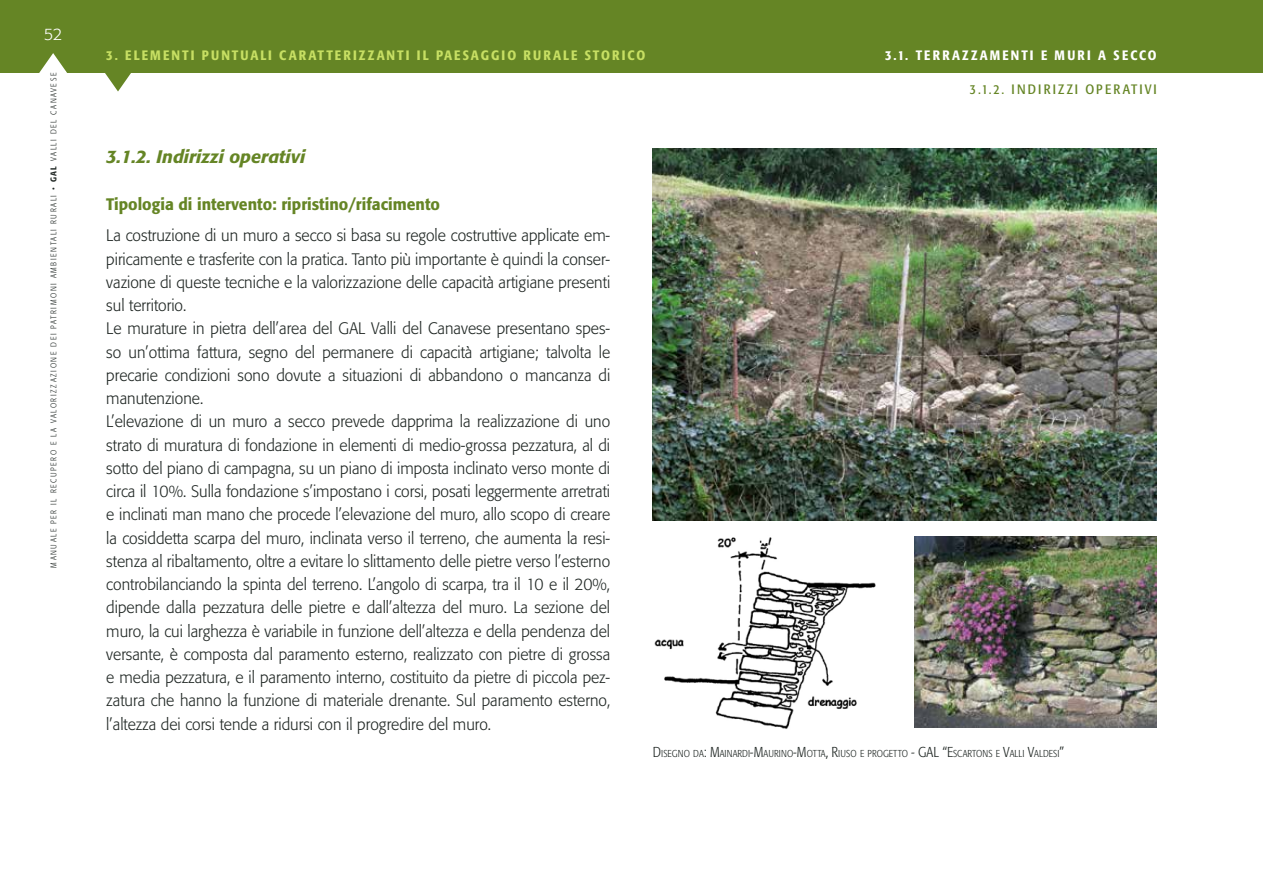
<style>
.page{position:relative;width:1263px;height:893px;background:#fff}
.page>*{position:absolute;margin:0;border:0;box-sizing:border-box;transform-origin:0 0}
.t1{font:italic 500 18px "Formata";color:#658525}
.t2{font:300 16.5px/23.2px "Formata";color:#202724;scale:.95 1}
.t3{font:500 16.5px "Formata";color:#658525;scale:.95 1}
.t4{font:300 16.5px "Formata";color:#fff}
.t5{font:500 condensed 13.5px "Formata";letter-spacing:.14em;color:#c7df63}
.t6{font:500 condensed 13.5px "Formata";letter-spacing:.17em;color:#fff}
.t7{font:condensed 13.5px "Formata";letter-spacing:.15em;color:#658525}
.t8{font:300 condensed 10.05px "Formata";letter-spacing:.01em;color:#202724}
.t9{font:300 condensed 8.25px "Formata";letter-spacing:.19em;color:#202724}
.s1{font-weight:500}
.s2{font-size:14.25px}
.s3{font-style:italic;font-size:14.25px}
</style>
<div class="page">
<div style="left:0;top:0;width:1263px;height:72px;background:#658525"></div>
<svg style="left:38px;top:53px;width:31px;height:20px"></svg>
<svg style="left:102px;top:72px;width:31px;height:20px"></svg>
<img style="left:653px;top:149px;width:504px;height:372px">
<img style="left:914px;top:536px;width:243px;height:192px">
<img style="left:654px;top:537px;width:222px;height:192px">
<p class="t4" style="left:44px;top:25px;width:20px">52</p>
<p class="t9" style="left:49px;top:568px;width:496px;rotate:-90deg">Manuale per il recupero e la valorizzazione dei patrimoni am bientali rurali • <span class="s1">GAL</span> Valli del Canavese</p>
<p class="t5" style="left:106px;top:47px;width:540px">3. ELEMENTI PUNTUALI CARATTERIZZANTI IL PAESAGGIO RURALE STORICO</p>
<p class="t6" style="left:885px;top:47px;width:273px">3.1. TERRAZZAMENTI E MURI A SECCO</p>
<p class="t7" style="left:970px;top:81px;width:188px">3.1.2. INDIRIZZI OPERATIVI</p>
<p class="t1" style="left:106px;top:146px;width:201px">3.1.2. Indirizzi operativi</p>
<p class="t3" style="left:106px;top:194px;width:353px">Tipologia di intervento: ripristino/rifacimento</p>
<p class="t2" style="left:106px;top:224px;width:532px">La costruzione di un muro a secco si basa su regole costruttive applicate em&shy;piricamente e trasferite con la pratica. Tanto più importante è quindi la conser&shy;vazione di queste tecniche e la valorizzazione delle capacità artigiane presenti sul territorio.<br>Le murature in pietra dell’area del GAL Valli del Canavese presentano spes&shy;so un’ottima fattura, segno del permanere di capacità artigiane; talvolta le precarie condizioni sono dovute a situazioni di abbandono o mancanza di manutenzione.<br>L’elevazione di un muro a secco prevede dapprima la realizzazione di uno strato di muratura di fondazione in elementi di medio-grossa pezzatura, al di sotto del piano di campagna, su un piano di imposta inclinato verso monte di circa il 10%. Sulla fondazione s’impostano i corsi, posati leggermente arretrati e inclinati man mano che procede l’elevazione del muro, allo scopo di creare la cosiddetta scarpa del muro, inclinata verso il terreno, che aumenta la resi&shy;stenza al ribaltamento, oltre a evitare lo slittamento delle pietre verso l’esterno controbilanciando la spinta del terreno. L’angolo di scarpa, tra il 10 e il 20%, dipende dalla pezzatura delle pietre e dall’altezza del muro. La sezione del muro, la cui larghezza è variabile in funzione dell’altezza e della pendenza del versante, è composta dal paramento esterno, realizzato con pietre di grossa e media pezzatura, e il paramento interno, costituito da pietre di piccola pez&shy;zatura che hanno la funzione di materiale drenante. Sul paramento esterno, l’altezza dei corsi tende a ridursi con il progredire del muro.</p>
<p class="t8" style="left:653px;top:748px;width:413px"><span class="s2">D</span>ISEGN O DA<span class="s2">: M</span>AINARDI<span class="s3">-</span><span class="s2">M</span>AURINO<span class="s3">-</span><span class="s2">M</span>OTTA<span class="s2">, R</span>IUSO E PROGETTO <span class="s3">-</span> <span class="s2">GAL “E</span>SCARTONS E <span class="s2">V</span>ALLI <span class="s2">V</span>ALDESI<span class="s2">”</span></p>
</div>
